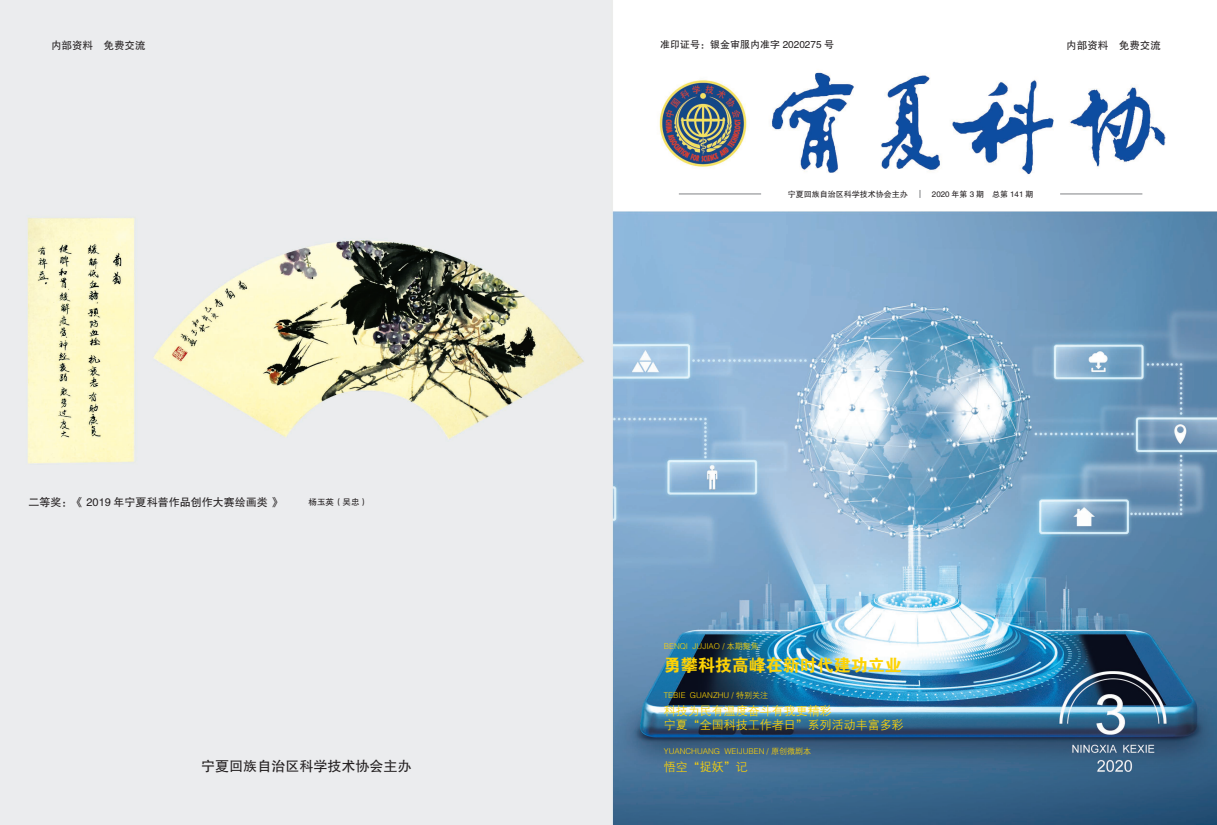
<style>
.page{position:relative;width:1217px;height:825px;background:#fff}
.page>*{position:absolute;margin:0;border:0;box-sizing:border-box;transform-origin:0 0}
.t1{font:17px "FZDHTJW GB1 0";color:#fed304}
.t2{font:14px "FZHTJW GB1 0";color:#231f20}
.t3{font:12px "FZZDXJW GB1 0";color:#fed304}
.t4{font:11px "FZHTJW GB1 0";color:#231f20}
.t5{font:10.5px "FZHTJW GB1 0";color:#231f20}
.t6{font:10px "FZHTJW GB1 0";color:#231f20}
.t7{font:8.5px "FZHTJW GB1 0";color:#231f20}
.t8{font:8px "FZZDXJW GB1 0";color:#fed304}
.t9{font:8px "FZHTJW GB1 0";color:#231f20}
</style>
<div class="page">
<img style="left:0;top:0;width:1216px;height:825px">
<hr style="left:678px;top:194px;width:83px;height:1px;background:#808285">
<hr style="left:1059px;top:194px;width:83px;height:1px;background:#808285">
<p class="t5" style="left:51px;top:39px;width:96px">内部资料　免费交流</p>
<p class="t6" style="left:660px;top:39px;width:175px">准印证号：银金审服内准字 2020275 号</p>
<p class="t5" style="left:1066px;top:39px;width:96px">内部资料　免费交流</p>
<p class="t4" style="left:28px;top:496px;width:255px">二等奖：《 2019 年宁夏科普作品创作大赛绘画类 》</p>
<p class="t7" style="left:308px;top:497px;width:61px">杨玉英（吴忠）</p>
<p class="t2" style="left:201px;top:758px;width:211px">宁夏回族自治区科学技术协会主办</p>
<p class="t9" style="left:787px;top:190px;width:247px">宁夏回族自治区科学技术协会主办　　　2020 年第 3 期　总第 141 期</p>
<p class="t8" style="left:663px;top:642px;width:96px">BENQI JUJIAO / 本期聚焦</p>
<p class="t1" style="left:663px;top:656px;width:239px">勇攀科技高峰在新时代建功立业</p>
<p class="t8" style="left:663px;top:691px;width:106px">TEBIE GUANZHU / 特别关注</p>
<p class="t3" style="left:663px;top:705px;width:169px">科技为民有温度奋斗有我更精彩</p>
<p class="t3" style="left:663px;top:719px;width:241px">宁夏“全国科技工作者日”系列活动丰富多彩</p>
<p class="t8" style="left:663px;top:747px;width:149px">YUANCHUANG WEIJUBEN / 原创微剧本</p>
<p class="t3" style="left:663px;top:761px;width:85px">悟空“捉妖”记</p>
</div>
